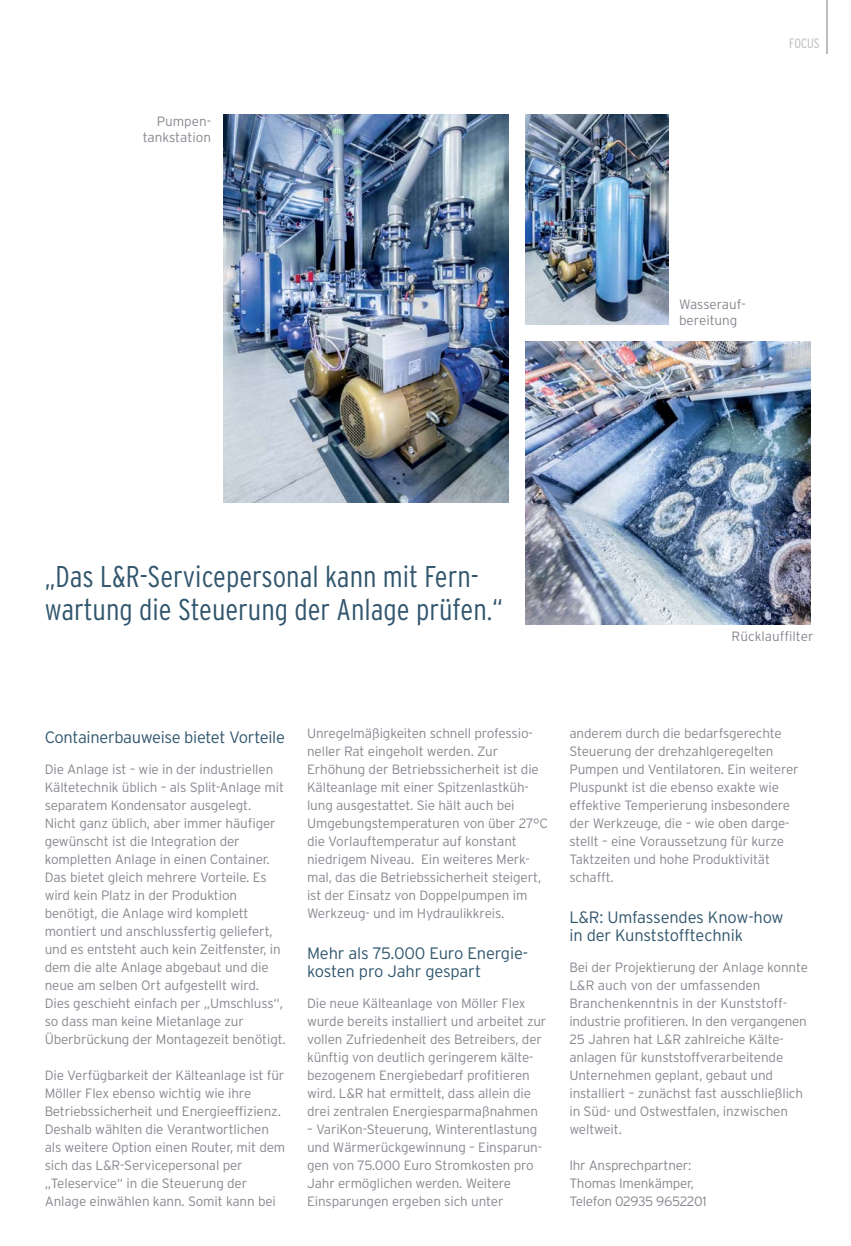
<style>
.page{position:relative;width:851px;height:1246px;background:#fff}
.page>*{position:absolute;margin:0;border:0;box-sizing:border-box;transform-origin:0 0}
.t1{font:300 condensed 30px/33px "Interstate";color:#31566d}
.t2{font:300 16.5px/18px "Interstate";letter-spacing:-.02em;color:#31566d}
.t3{font:300 13.5px/18px "Interstate";letter-spacing:-.01em;color:#878990}
.t4{font:300 condensed 13.5px "Interstate";color:#babcc0}
</style>
<div class="page">
<hr style="left:826px;top:0;width:1px;height:54px;background:#babcc0">
<img style="left:223px;top:115px;width:285px;height:388px">
<img style="left:525px;top:115px;width:143px;height:209px">
<img style="left:525px;top:341px;width:285px;height:283px">
<p class="t3" style="left:143px;top:114px;width:70px;line-height:16.2px;text-align:right">Pumpen&shy;tankstation</p>
<p class="t4" style="left:789px;top:38px;width:32px">FOCUS</p>
<p class="t3" style="left:679px;top:297px;width:68px;line-height:16.2px">Wasserauf&shy;bereitung</p>
<h1 class="t1" style="left:45px;top:562px;width:460px">„Das L&amp;R-Servicepersonal kann mit Fern&shy;wartung die Steuerung der Anlage prüfen.“</h1>
<p class="t3" style="left:731px;top:629px;width:83px">Rücklauffilter</p>
<p class="t2" style="left:45px;top:729px;width:242px">Containerbauweise bietet Vorteile</p>
<p class="t3" style="left:45px;top:762px;width:242px">Die Anlage ist – wie in der industriellen Kältetechnik üblich – als Split-Anlage mit separatem Kondensator ausgelegt.<br>Nicht ganz üblich, aber immer häufiger gewünscht ist die Integration der kompletten Anlage in einen Container.<br>Das bietet gleich mehrere Vorteile. Es wird kein Platz in der Produktion benötigt, die Anlage wird komplett montiert und anschlussfertig geliefert, und es entsteht auch kein Zeitfenster, in dem die alte Anlage abgebaut und die neue am selben Ort aufgestellt wird.<br>Dies geschieht einfach per „Umschluss“, so dass man keine Mietanlage zur<br>Über brückung der Montagezeit benötigt.</p>
<p class="t3" style="left:45px;top:1068px;width:242px">Die Verfügbarkeit der Kälteanlage ist für Möller Flex ebenso wichtig wie ihre Betriebssicherheit und Energieeffizienz.<br>Deshalb wählten die Verantwortlichen als weitere Option einen Router, mit dem sich das L&amp;R-Servicepersonal per „Teleservice“ in die Steuerung der Anlage einwählen kann. Somit kann bei</p>
<p class="t3" style="left:307px;top:726px;width:242px">Unregelmäßigkeiten schnell professio&shy;neller Rat eingeholt werden. Zur Erhöhung der Betriebssicherheit ist die Kälteanlage mit einer Spitzenlastküh&shy;lung ausge stattet. Sie hält auch bei Umgebungstemperaturen von über 27°C die Vorlauftemperatur auf konstant niedrigem Niveau. Ein weiteres Merk&shy;mal, das die Betriebssicherheit steigert, ist der Einsatz von Doppelpumpen im Werkzeug- und im Hydraulikkreis.</p>
<p class="t2" style="left:307px;top:945px;width:222px">Mehr als 75.000 Euro Energie&shy;kosten pro Jahr gespart</p>
<p class="t3" style="left:307px;top:996px;width:241px">Die neue Kälteanlage von Möller Flex wurde bereits installiert und arbeitet zur vollen Zufriedenheit des Betreibers, der künftig von deutlich geringerem kälte - bezogenem Energiebedarf profitieren wird. L&amp;R hat ermittelt, dass allein die drei zentralen Energiesparmaßnahmen</p>
<p class="t3" style="left:307px;top:1122px;width:236px">– VariKon-Steuerung, Winterentlastung und Wärmerückgewinnung – Einsparun&shy;gen von 75.000 Euro Stromkosten pro Jahr ermöglichen werden. Weitere Einsparungen ergeben sich unter</p>
<p class="t3" style="left:569px;top:726px;width:231px">anderem durch die bedarfsgerechte Steuerung der drehzahlgeregelten Pumpen und Ventilatoren. Ein weiterer Pluspunkt ist die ebenso exakte wie effektive Temperierung insbesondere der Werkzeuge, die – wie oben darge&shy;stellt – eine Voraussetzung für kurze Taktzeiten und hohe Produktivität schafft.</p>
<p class="t2" style="left:569px;top:909px;width:216px">L&amp;R: Umfassendes Know-how in der Kunststofftechnik</p>
<p class="t3" style="left:569px;top:960px;width:240px">Bei der Projektierung der Anlage konnte L&amp;R auch von der umfassenden Branchen kenntnis in der Kunststoff&shy;industrie profitieren. In den vergangenen 25 Jahren hat L&amp;R zahlreiche Kälte&shy;anlagen für kunststoffverarbeitende Unternehmen geplant, gebaut und installiert – zunächst fast ausschließlich in Süd- und Ostwestfalen, inzwischen weltweit.</p>
<p class="t3" style="left:569px;top:1158px;width:139px">Ihr Ansprechpartner:<br>Thomas Imenkämper,<br>Telefon 02935 9652201</p>
</div>
